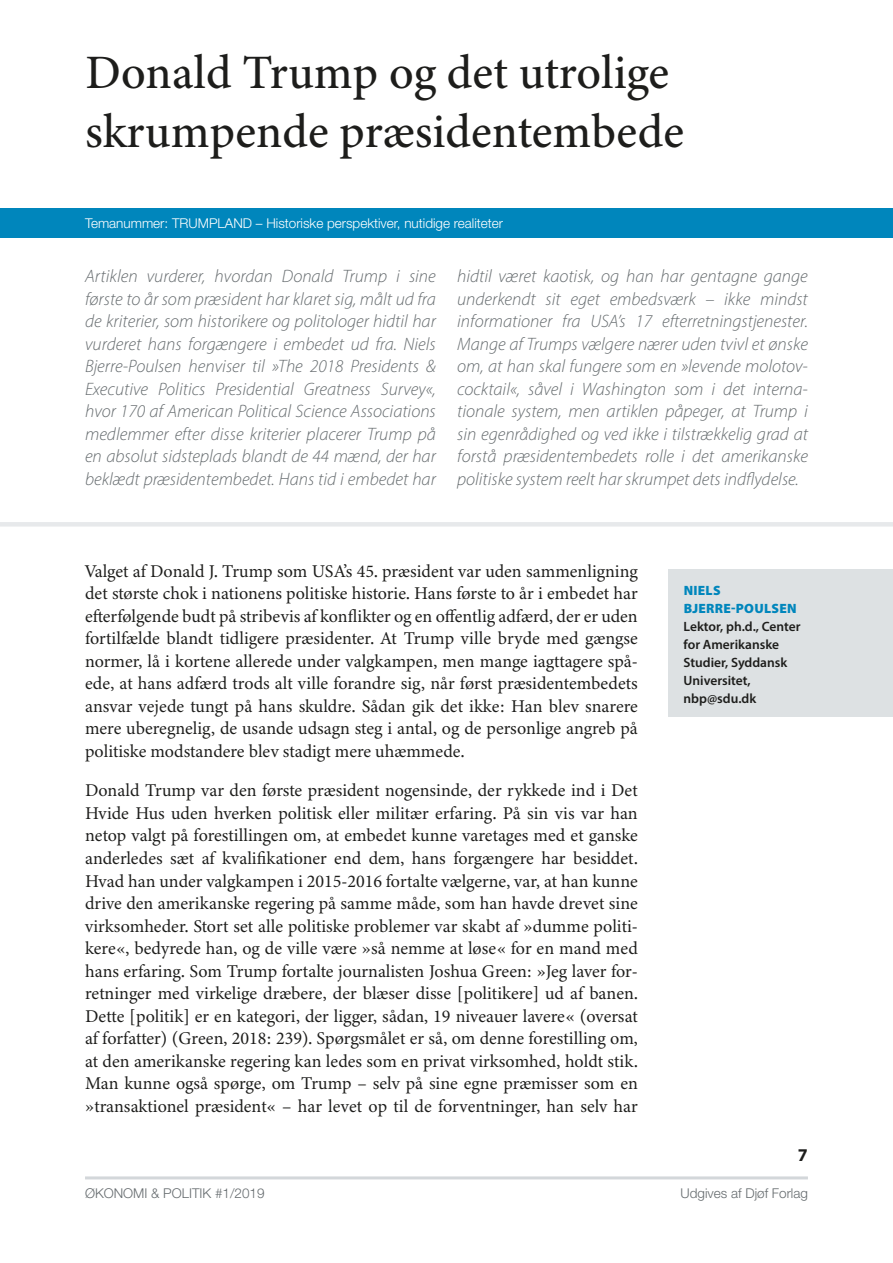
<style>
.page{position:relative;width:893px;height:1263px;background:#fff}
.page>*{position:absolute;margin:0;border:0;box-sizing:border-box;transform-origin:0 0}
.t1{font:500 48px/58.5px "Minion 3";color:#1d1d1b}
.t2{font:18px/22.5px "Minion 3";color:#1d1d1b;text-align:justify}
.t3{font:italic 300 18px/22.5px "Myriad Pro";color:#666c6f;text-align:justify}
.t4{font:700 18px "Myriad Pro";color:#1d1d1b}
.t5{font:600 13.5px/18px "Myriad Pro";color:#1d1d1b}
.t6{font:300 13.5px "Helvetica Neue LT Std";color:#fff}
.t7{font:300 13.5px "Helvetica Neue LT Std";color:#666c6f}
.t8{font:900 13.5px/18px "Myriad Pro";letter-spacing:.02em;color:#0086bc}
</style>
<div class="page">
<div style="left:668px;top:569px;width:225px;height:148px;background:#dde1e3"></div>
<hr style="left:85px;top:1176px;width:723px;height:3px;background:#d3d7da">
<div style="left:0;top:208px;width:893px;height:30px;background:#0086bc"></div>
<div style="left:0;top:522px;width:893px;height:5px;background:#e7e9eb"></div>
<h1 class="t1" style="left:85px;top:43px;width:600px">Donald Trump og det utrolige skrumpende præsidentembede</h1>
<p class="t6" style="left:85px;top:215px;width:420px">Temanummer: TRUMPLAND – Historiske perspektiver, nutidige realiteter</p>
<p class="t3" style="left:85px;top:265px;width:352px">Artiklen vurderer, hvordan Donald Trump i sine første to år som præsident har klaret sig, målt ud fra de kriterier, som historikere og politologer hidtil har vurderet hans forgængere i embedet ud fra. Niels Bjerre-Poulsen henviser til »The 2018 Presidents &amp; Executive Politics Presidential Greatness Survey«, hvor 170 af American Political Science Associations medlemmer efter disse kriterier placerer Trump på en absolut sidsteplads blandt de 44 mænd, der har beklædt præsidentembedet. Hans tid i embedet har</p>
<p class="t3" style="left:457px;top:265px;width:352px">hidtil været kaotisk, og han har gentagne gange underkendt sit eget embedsværk – ikke mindst informationer fra USA’s 17 efterretningstjenester.<br>Mange af Trumps vælgere nærer uden tvivl et ønske om, at han skal fungere som en »levende molotov&shy;cocktail«, såvel i Washington som i det interna&shy;tionale system, men artiklen påpeger, at Trump i sin egenrådighed og ved ikke i tilstrækkelig grad at forstå præsidentembedets rolle i det amerikanske politiske system reelt har skrumpet dets indflydelse.</p>
<p class="t2" style="left:85px;top:560px;width:554px">Valget af Donald J. Trump som USA’s 45. præsident var uden sammenligning det største chok i nationens politiske historie. Hans første to år i embedet har efterfølgende budt på stribevis af konflikter og en offentlig adfærd, der er uden fortilfælde blandt tidligere præsidenter. At Trump ville bryde med gængse normer, lå i kortene allerede under valgkampen, men mange iagttagere spå&shy;ede, at hans adfærd trods alt ville forandre sig, når først præsidentembedets ansvar vejede tungt på hans skuldre. Sådan gik det ikke: Han blev snarere mere uberegnelig, de usande udsagn steg i antal, og de personlige angreb på politiske modstandere blev stadigt mere uhæmmede.</p>
<p class="t2" style="left:85px;top:779px;width:554px">Donald Trump var den første præsident nogensinde, der rykkede ind i Det Hvide Hus uden hverken politisk eller militær erfaring. På sin vis var han netop valgt på forestillingen om, at embedet kunne varetages med et ganske anderledes sæt af kvalifikationer end dem, hans forgængere har besiddet.<br>Hvad han under valgkampen i 2015-2016 fortalte vælgerne, var, at han kunne drive den amerikanske regering på samme måde, som han havde drevet sine virksomheder. Stort set alle politiske problemer var skabt af »dumme politi&shy;kere«, bedyrede han, og de ville være »så nemme at løse« for en mand med hans erfaring. Som Trump fortalte journalisten Joshua Green: »Jeg laver for&shy;retninger med virkelige dræbere, der blæser disse [politikere] ud af banen.<br>Dette [politik] er en kategori, der ligger, sådan, 19 niveauer lavere« (oversat af forfatter) (Green, 2018: 239). Spørgsmålet er så, om denne forestilling om, at den amerikanske regering kan ledes som en privat virksomhed, holdt stik.<br>Man kunne også spørge, om Trump – selv på sine egne præmisser som en »transaktionel præsident« – har levet op til de forventninger, han selv har</p>
<p class="t8" style="left:684px;top:581px;width:114px">NIELS<br>BJERRE-POULSEN</p>
<p class="t5" style="left:684px;top:617px;width:119px">Lektor, ph.d., Center for Amerikanske<br>Studier, Syddansk<br>Universitet, nbp@sdu.dk</p>
<p class="t4" style="left:798px;top:1143px;width:11px">7</p>
<p class="t7" style="left:85px;top:1185px;width:181px">ØKONOMI &amp; POLITIK #1/2019</p>
<p class="t7" style="left:681px;top:1185px;width:129px">Udgives af Djøf Forlag</p>
</div>
